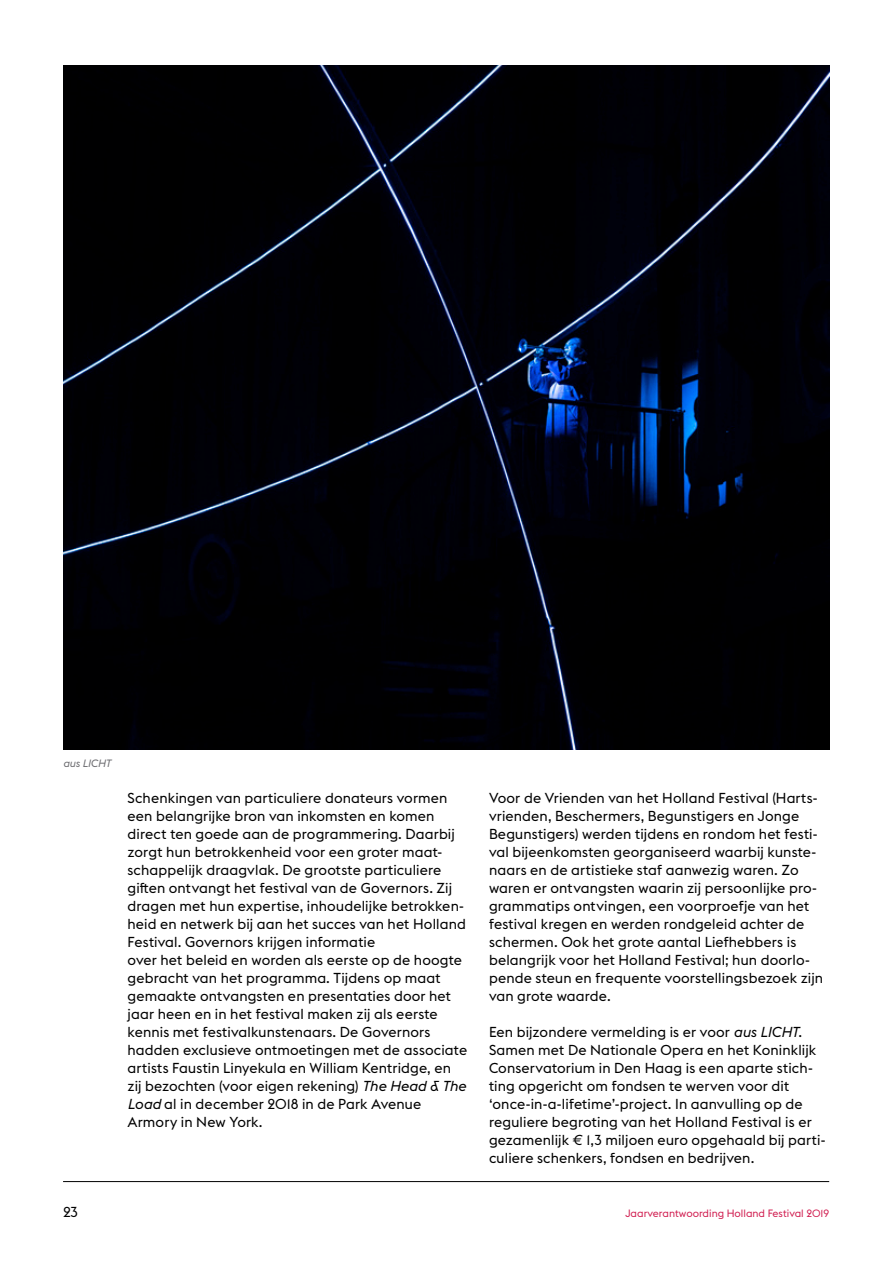
<style>
.page{position:relative;width:893px;height:1263px;background:#fff}
.page>*{position:absolute;margin:0;border:0;box-sizing:border-box;transform-origin:0 0}
.t1{font:14.25px/18px "Euclid Flex";letter-spacing:.01em;color:#000}
.t2{font:10.5px "Euclid Flex";color:#d12052}
.t3{font:italic 10.5px "Euclid Flex";color:#6d6d71}
.s1{font-style:italic}
</style>
<div class="page">
<hr style="left:63px;top:1181px;width:766px;height:1px;background:#000">
<img style="left:63px;top:65px;width:766px;height:684px">
<p class="t3" style="left:63px;top:757px;width:49px">aus LICHT</p>
<p class="t1" style="left:128px;top:789px;width:341px">Schenkingen van particuliere donateurs vormen een belangrijke bron van inkomsten en komen direct ten goede aan de programmering. Daarbij zorgt hun betrokkenheid voor een groter maat&shy;schappelijk draagvlak. De grootste particuliere giften ontvangt het festival van de Governors. Zij dragen met hun expertise, inhoudelijke betrokken&shy;heid en netwerk bij aan het succes van het Holland Festival. Governors krijgen informatie<br>over het beleid en worden als eerste op de hoogte gebracht van het programma. Tijdens op maat gemaakte ontvangsten en presentaties door het jaar heen en in het festival maken zij als eerste kennis met festivalkunstenaars. De Governors hadden exclusieve ontmoetingen met de associate artists Faustin Linyekula en William Kentridge, en zij bezochten (voor eigen rekening) <span class="s1">The Head &amp; The Load</span> al in december 2018 in de Park Avenue Armory in New York.</p>
<p class="t1" style="left:489px;top:789px;width:336px">Voor de Vrienden van het Holland Festival (Harts&shy;vrienden, Beschermers, Begunstigers en Jonge Begunstigers) werden tijdens en rondom het festi&shy;val bijeenkomsten georganiseerd waarbij kunste&shy;naars en de artistieke staf aanwezig waren. Zo waren er ontvangsten waarin zij persoonlijke pro&shy;grammatips ontvingen, een voorproefje van het festival kregen en werden rondgeleid achter de schermen. Ook het grote aantal Liefhebbers is belangrijk voor het Holland Festival; hun doorlo&shy;pende steun en frequente voorstellingsbezoek zijn van grote waarde.</p>
<p class="t1" style="left:489px;top:1023px;width:338px">Een bijzondere vermelding is er voor <span class="s1">aus LICHT</span>.<br>Samen met De Nationale Opera en het Koninklijk Conservatorium in Den Haag is een aparte stich&shy;ting opgericht om fondsen te werven voor dit ‘once-in-a-lifetime’-project. In aanvulling op de reguliere begroting van het Holland Festival is er gezamenlijk € 1,3 miljoen euro opgehaald bij parti&shy;culiere schenkers, fondsen en bedrijven.</p>
<p class="t1" style="left:63px;top:1203px;width:16px">23</p>
<p class="t2" style="left:625px;top:1207px;width:205px">Jaarverantwoording Holland Festival 2019</p>
</div>
